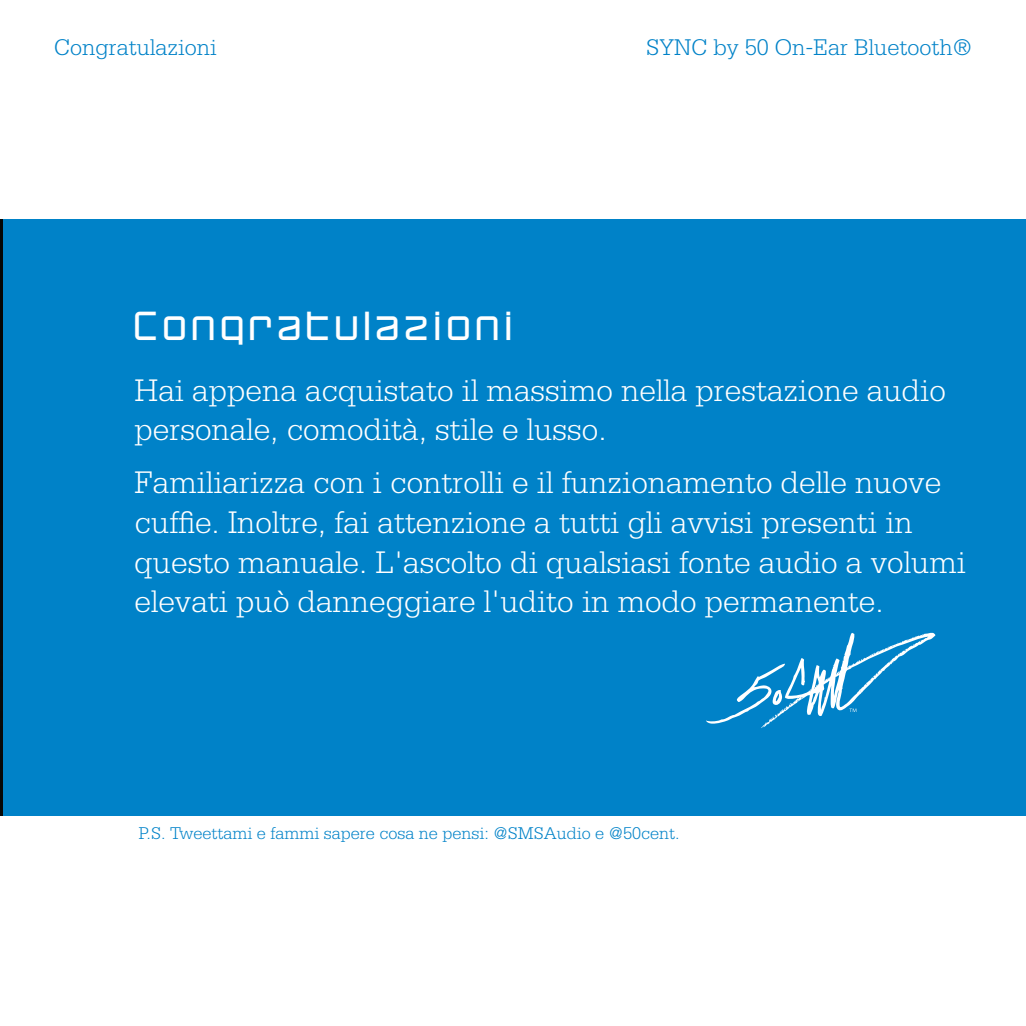
<style>
.page{position:relative;width:1026px;height:1026px;background:#fff}
.page>*{position:absolute;margin:0;border:0;box-sizing:border-box;transform-origin:0 0}
.t1{font:300 33px/39.6px "Serifa Std";color:#fff}
.zag{font:700 33px "Rave Party";letter-spacing:.2em;color:#fff}
.t2{font:300 24px "Serifa Std";color:#0082c8}
.t3{font:300 18px "Serifa Std";color:#0082c8}
</style>
<div class="page">
<img style="left:0;top:219px;width:4px;height:596px">
<div style="left:4px;top:219px;width:1022px;height:596px;background:#0082c8"></div>
<svg style="left:706px;top:633px;width:229px;height:95px"></svg>
<p class="t2" style="left:54px;top:34px;width:164px">Congratulazioni</p>
<p class="t2" style="left:646px;top:34px;width:327px">SYNC by 50 On-Ear Bluetooth®</p>
<p class="zag" style="left:135px;top:303px;width:379px">Congratulazioni</p>
<p class="t1" style="left:135px;top:370px;width:813px">Hai appena acquistato il massimo nella prestazione audio personale, comodità, stile e lusso.</p>
<p class="t1" style="left:135px;top:463px;width:833px">Familiarizza con i controlli e il funzionamento delle nuove cuffie. Inoltre, fai attenzione a tutti gli avvisi presenti in questo manuale. L'ascolto di qualsiasi fonte audio a volumi elevati può danneggiare l'udito in modo permanente.</p>
<p class="t3" style="left:139px;top:823px;width:542px">P.S. Tweettami e fammi sapere cosa ne pensi: @SMSAudio e @50cent.</p>
</div>
